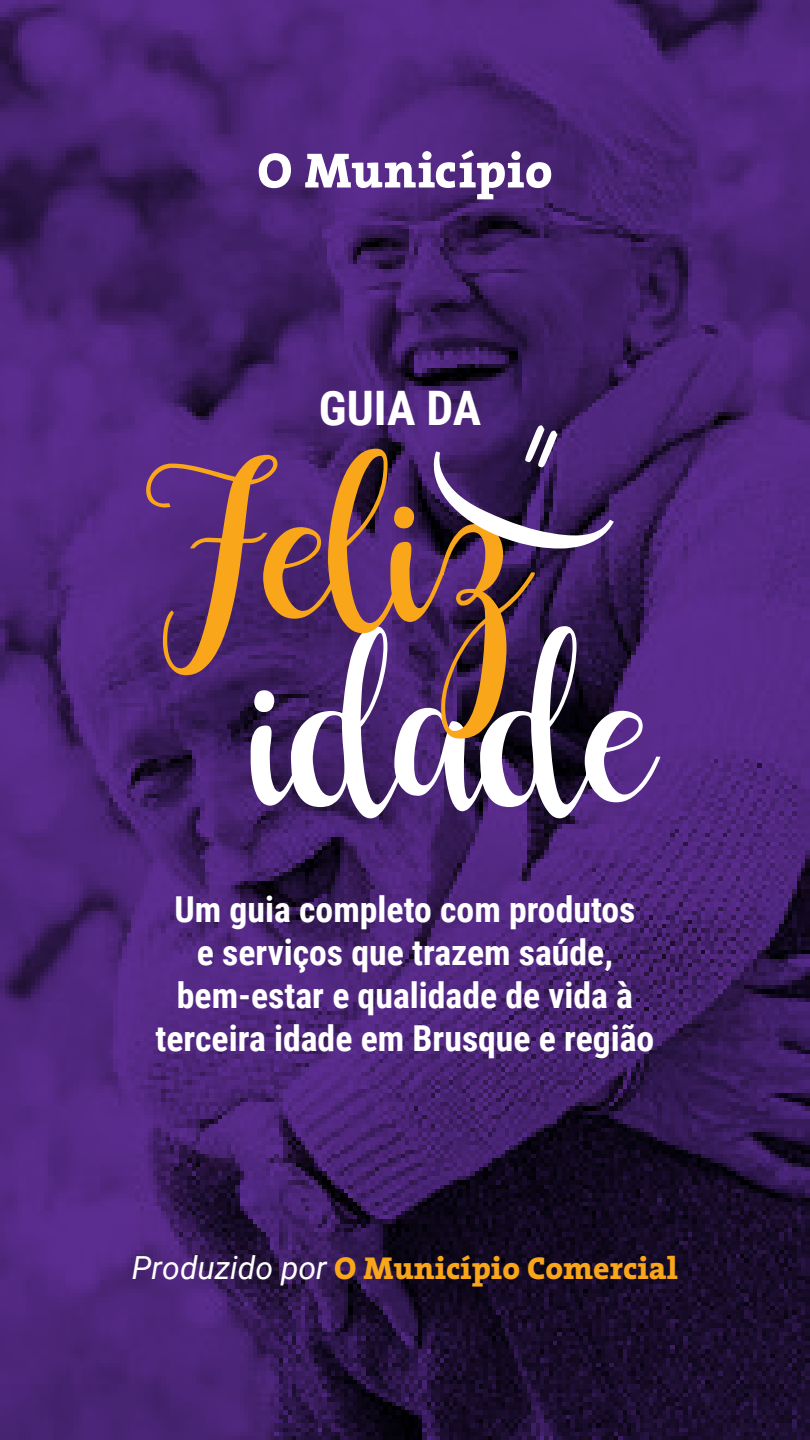
<style>
.page{position:relative;width:810px;height:1440px;background:#fff}
.page>*{position:absolute;margin:0;border:0;box-sizing:border-box;transform-origin:0 0}
.t1{font:700 47.55px "Roboto Condensed";color:#fff}
.t2{font:700 35.7px/42.9px "Roboto Condensed";color:#fff;text-align:center}
.t3{font:800 31.8px "The Serif";color:#faa61a}
.s1{font-family:"Roboto";font-weight:400;font-style:italic;color:#fff}
</style>
<div class="page">
<img style="left:0;top:0;width:810px;height:1440px">
<svg style="left:259px;top:153px;width:32px;height:35px"></svg>
<svg style="left:305px;top:150px;width:246px;height:49px"></svg>
<svg style="left:251px;top:626px;width:409px;height:192px"></svg>
<svg style="left:146px;top:449px;width:390px;height:290px;background:#6d4362"></svg>
<svg style="left:433px;top:425px;width:181px;height:124px;background:#5a4071"></svg>
<h1 class="t1" style="left:319px;top:375px;width:164px">GUIA DA</h1>
<p class="t2" style="left:156px;top:887px;width:500px">Um guia completo com produtos<br>e serviços que trazem saúde, bem-estar e qualidade de vida à terceira idade em Brusque e região</p>
<p class="t3" style="left:132px;top:1241px;width:547px"><span class="s1">Produzido por</span> O Município Comercial</p>
</div>
